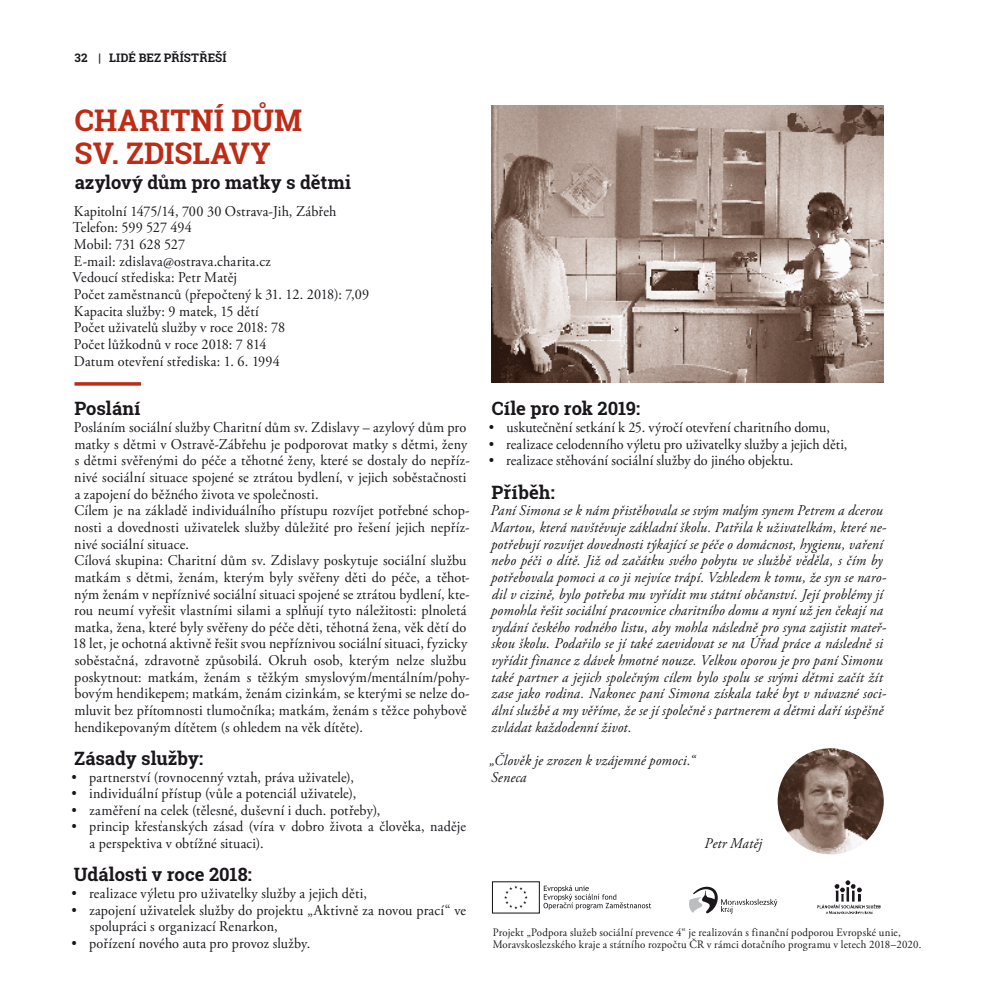
<style>
.page{position:relative;width:993px;height:993px;background:#fff}
.page>*{position:absolute;margin:0;border:0;box-sizing:border-box;transform-origin:0 0}
.t1{font:700 29.75px/33.2px "Roboto Slab";color:#bd2c16}
.t2{font:700 18.38px "Roboto Slab";color:#1a171c}
.t3{font:14.88px/16.6px "Adobe Garamond Pro";letter-spacing:.015em;color:#1a171c;scale:.95 1}
.t4{font:italic 14.88px/16.6px "Adobe Garamond Pro";letter-spacing:.015em;color:#1a171c;scale:.95 1}
.t5{font:700 11.72px "Roboto Slab";letter-spacing:.01em;color:#1a171c}
.t6{font:11.38px/12.2px "Adobe Garamond Pro";letter-spacing:.02em;color:#1a171c;scale:.95 1}
</style>
<div class="page">
<hr style="left:74px;top:382px;width:67px;height:3px;background:#bd2c16">
<img style="left:491px;top:105px;width:392px;height:277px">
<img style="left:777px;top:748px;width:106px;height:106px;border-radius:53px">
<img style="left:817px;top:880px;width:64px;height:33px">
<svg style="left:491px;top:881px;width:49px;height:32px"></svg>
<div style="left:492px;top:881px;width:47px;height:31px;background:#fff"></div>
<svg style="left:504px;top:885px;width:23px;height:23px"></svg>
<svg style="left:543px;top:885px;width:108px;height:24px"></svg>
<svg style="left:689px;top:886px;width:88px;height:27px"></svg>
<p class="t5" style="left:74px;top:49px;width:153px">32 | Lidé bez přístřeší</p>
<h1 class="t1" style="left:75px;top:103px;width:229px;text-indent:157px">dům sv.Zdislavy</h1>
<p class="t2" style="left:75px;top:169px;width:277px">azylový dům pro matky s dětmi</p>
<p class="t3" style="left:72px;top:203px;width:314px">Kapitolní 1475/14, 700 30 Ostrava-Jih, Zábřeh Telefon: 599 527 494<br>Mobil: 731 628 527<br>E-mail: zdislava@ostrava.charita.cz<br>Vedoucí střediska: Petr Matěj<br>Počet zaměstnanců (přepočtený k 31. 12. 2018): 7,09<br>Kapacita služby: 9 matek, 15 dětí<br>Počet uživatelů služby v roce 2018: 78<br>Počet lůžkodnů v roce 2018: 7 814<br>Datum otevření střediska: 1. 6. 1994</p>
<p class="t2" style="left:74px;top:396px;width:67px">Poslání</p>
<p class="t3" style="left:73px;top:419px;width:419px">Posláním sociální služby Charitní dům sv. Zdislavy – azylový dům pro matky s dětmi v Ostravě-Zábřehu je podporovat matky s dětmi, ženy s dětmi svěřenými do péče a těhotné ženy, které se dostaly do nepříz&shy;nivé sociální situace spojené se ztrátou bydlení, v jejich soběstačnosti a zapojení do běžného života ve společnosti.<br>Cílem je na základě individuálního přístupu rozvíjet potřebné schop&shy;nosti a dovednosti uživatelek služby důležité pro řešení jejich nepříz&shy;nivé sociální situace.<br>Cílová skupina: Charitní dům sv. Zdislavy poskytuje sociální službu matkám s dětmi, ženám, kterým byly svěřeny děti do péče, a těhot&shy;ným ženám v nepříznivé sociální situaci spojené se ztrátou bydlení, kte&shy;rou neumí vyřešit vlastními silami a splňují tyto náležitosti: plnoletá matka, žena, které byly svěřeny do péče děti, těhotná žena, věk dětí do 18 let, je ochotná aktivně řešit svou nepříznivou sociální situaci, fyzicky soběstačná, zdravotně způsobilá. Okruh osob, kterým nelze službu poskytnout: matkám, ženám s těžkým smyslovým/mentálním/pohy&shy;bovým hendikepem; matkám, ženám cizinkám, se kterými se nelze do&shy;mluvit bez přítomnosti tlumočníka; matkám, ženám s těžce pohybově hendikepovaným dítětem (s ohledem na věk dítěte).</p>
<p class="t2" style="left:74px;top:745px;width:130px">Zásady služby:</p>
<p class="t3" style="left:72px;top:768px;width:298px">• partnerství (rovnocenný vztah, práva uživatele),</p>
<p class="t3" style="left:72px;top:785px;width:301px">• individuální přístup (vůle a potenciál uživatele),</p>
<p class="t3" style="left:72px;top:802px;width:326px">• zaměření na celek (tělesné, duševní i duch. potřeby),</p>
<p class="t3" style="left:90px;top:818px;width:398px;text-indent:-18px">• princip křesťanských zásad (víra v dobro života a člověka, naděje a perspektiva v obtížné situaci).</p>
<p class="t2" style="left:74px;top:861px;width:179px">Události v roce 2018:</p>
<p class="t3" style="left:72px;top:885px;width:312px">• realizace výletu pro uživatelky služby a jejich děti,</p>
<p class="t3" style="left:90px;top:901px;width:397px;text-indent:-18px">• zapojení uživatelek služby do projektu „Aktivně za novou prací“ ve spolupráci s organizací Renarkon,</p>
<p class="t3" style="left:72px;top:935px;width:252px">• pořízení nového auta pro provoz služby.</p>
<h1 class="t1" style="left:75px;top:103px;width:39px">Charitní</h1>
<p class="t2" style="left:491px;top:396px;width:150px">Cíle pro rok 2019:</p>
<p class="t3" style="left:488px;top:419px;width:360px">• uskutečnění setkání k 25. výročí otevření charitního domu,</p>
<p class="t3" style="left:488px;top:436px;width:379px">• realizace celodenního výletu pro uživatelky služby a jejich děti,</p>
<p class="t3" style="left:488px;top:452px;width:322px">• realizace stěhování sociální služby do jiného objektu.</p>
<p class="t2" style="left:491px;top:479px;width:65px">Příběh:</p>
<p class="t4" style="left:490px;top:502px;width:418px">Paní Simona se k nám přistěhovala se svým malým synem Petrem a dcerou Martou, která navštěvuje základní školu. Patřila k uživatelkám, které ne&shy;potřebují rozvíjet dovednosti týkající se péče o domácnost, hygienu, vaření nebo péči o dítě. Již od začátku svého pobytu ve službě věděla, s čím by potřebovala pomoci a co ji nejvíce trápí. Vzhledem k tomu, že syn se naro&shy;dil v cizině, bylo potřeba mu vyřídit mu státní občanství. Její problémy jí pomohla řešit sociální pracovnice charitního domu a nyní už jen čekají na vydání českého rodného listu, aby mohla následně pro syna zajistit mateř&shy;skou školu. Podařilo se jí také zaevidovat se na Úřad práce a následně si vyřídit finance z dávek hmotné nouze. Velkou oporou je pro paní Simonu také partner a jejich společným cílem bylo spolu se svými dětmi začít žít zase jako rodina. Nakonec paní Simona získala také byt v návazné soci&shy;ální službě a my věříme, že se jí společně s partnerem a dětmi daří úspěšně zvládat každodenní život.</p>
<p class="t4" style="left:489px;top:752px;width:218px">„Člověk je zrozen k vzájemné pomoci.“<br>Seneca</p>
<p class="t4" style="left:704px;top:835px;width:62px">Petr Matěj</p>
<p class="t6" style="left:492px;top:925px;width:452px">Projekt „Podpora služeb sociální prevence 4“ je realizován s finanční podporou Evropské unie,<br>Moravskoslezského kraje a státního rozpočtu ČR v rámci dotačního programu v letech 2018–2020.</p>
</div>
